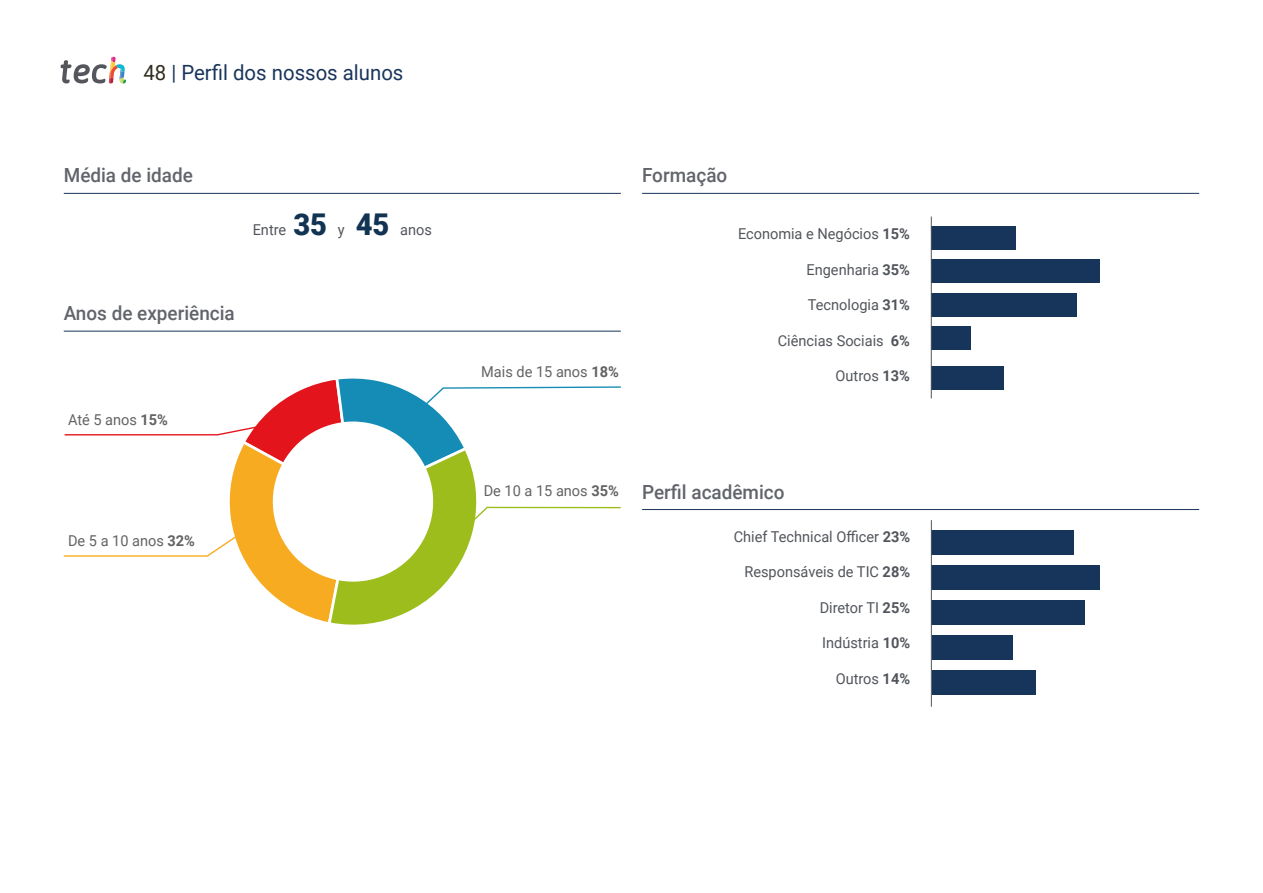
<style>
.page{position:relative;width:1263px;height:893px;background:#fff}
.page>*{position:absolute;margin:0;border:0;box-sizing:border-box;transform-origin:0 0}
.t1{font:21px "Roboto";color:#1a355c}
.t2{font:500 19.5px "Roboto";color:#61646a}
.t3{font:15px "Roboto";color:#52555b}
.t4{font:15px "Roboto";color:#636363}
.s1{color:#312e20}
.s2{font-weight:900;font-size:30px;color:#123352}
.s3{font-weight:700}
</style>
<div class="page">
<hr style="left:64px;top:193px;width:557px;height:1px;background:#17355b">
<hr style="left:64px;top:331px;width:557px;height:1px;background:#17355b">
<hr style="left:642px;top:509px;width:557px;height:1px;background:#17355b">
<div style="left:931px;top:530px;width:142px;height:25px;background:#17355b"></div>
<div style="left:931px;top:565px;width:169px;height:25px;background:#17355b"></div>
<div style="left:931px;top:600px;width:154px;height:25px;background:#17355b"></div>
<div style="left:932px;top:635px;width:81px;height:25px;background:#17355b"></div>
<div style="left:932px;top:670px;width:103px;height:24px;background:#17355b"></div>
<hr style="left:931px;top:520px;width:1px;height:187px;background:#52555b">
<hr style="left:642px;top:193px;width:557px;height:1px;background:#17355b">
<div style="left:931px;top:226px;width:84px;height:24px;background:#17355b"></div>
<div style="left:931px;top:259px;width:168px;height:24px;background:#17355b"></div>
<div style="left:931px;top:293px;width:146px;height:23px;background:#17355b"></div>
<div style="left:931px;top:326px;width:40px;height:24px;background:#17355b"></div>
<div style="left:931px;top:366px;width:73px;height:24px;background:#17355b"></div>
<hr style="left:931px;top:217px;width:1px;height:181px;background:#52555b">
<svg style="left:61px;top:57px;width:65px;height:27px"></svg>
<svg style="left:64px;top:378px;width:557px;height:247px"></svg>
<h1 class="t1" style="left:144px;top:57px;width:261px"><span class="s1">48</span> | Perfil dos nossos alunos</h1>
<h2 class="t2" style="left:64px;top:161px;width:131px">Média de idade</h2>
<p class="t3" style="left:253px;top:219px;width:181px">Entre <span class="s2">35</span> y <span class="s2">45</span> anos</p>
<h2 class="t2" style="left:64px;top:300px;width:173px">Anos de experiência</h2>
<p class="t4" style="left:68px;top:409px;width:101px">Até 5 anos <span class="s3">15%</span></p>
<p class="t4" style="left:68px;top:530px;width:128px">De 5 a 10 anos <span class="s3">32%</span></p>
<p class="t4" style="left:481px;top:361px;width:139px">Mais de 15 anos <span class="s3">18%</span></p>
<h2 class="t2" style="left:642px;top:161px;width:87px">Formação</h2>
<p class="t3" style="left:738px;top:224px;width:174px">Economia e Negócios <span class="s3">15%</span></p>
<p class="t3" style="left:806px;top:259px;width:105px">Engenharia <span class="s3">35%</span></p>
<p class="t3" style="left:808px;top:295px;width:104px">Tecnologia <span class="s3">31%</span></p>
<p class="t3" style="left:778px;top:330px;width:134px">Ciências Sociais <span class="s3">6%</span></p>
<p class="t3" style="left:836px;top:366px;width:76px">Outros <span class="s3">13%</span></p>
<p class="t4" style="left:484px;top:480px;width:137px">De 10 a 15 anos <span class="s3">35%</span></p>
<h2 class="t2" style="left:642px;top:478px;width:144px">Perfil acadêmico</h2>
<p class="t3" style="left:734px;top:526px;width:178px">Chief Technical Officer <span class="s3">23%</span></p>
<p class="t3" style="left:744px;top:561px;width:167px">Responsáveis de TIC <span class="s3">28%</span></p>
<p class="t3" style="left:820px;top:597px;width:92px">Diretor TI <span class="s3">25%</span></p>
<p class="t3" style="left:822px;top:632px;width:89px">Indústria <span class="s3">10%</span></p>
<p class="t3" style="left:836px;top:668px;width:76px">Outros <span class="s3">14%</span></p>
</div>
